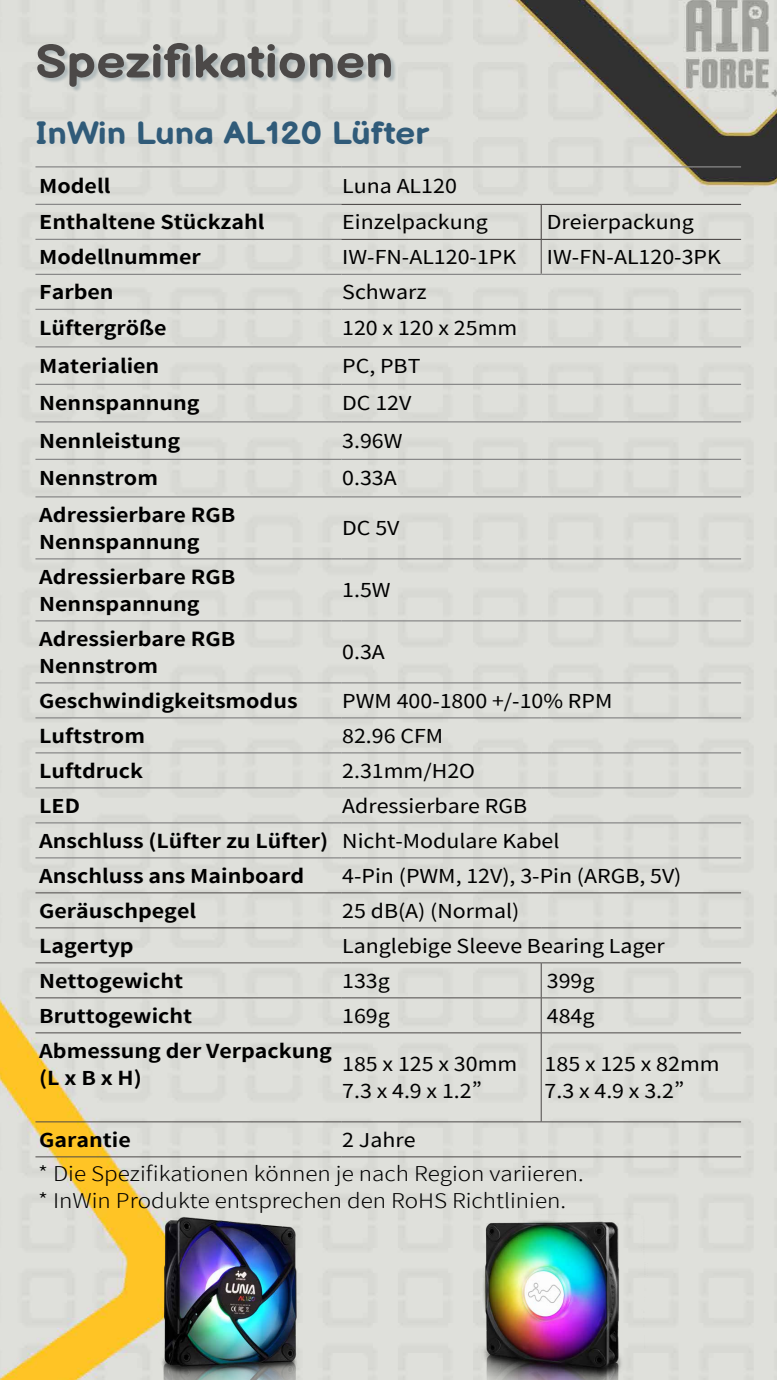
<style>
.page{position:relative;width:777px;height:1380px;background:#fff}
.page>*{position:absolute;margin:0;border:0;box-sizing:border-box;transform-origin:0 0}
.t1{font:700 46.12px "Balsamiq Sans";color:#4c4948;scale:1.11 1}
.t2{font:700 31.5px "Balsamiq Sans";color:#305b79;scale:1.11 1}
.t3{font:300 20.25px/27px "Taipei Sans TC Beta";color:#000;scale:1.11 1}
.t4{font:700 19.12px/27px "Taipei Sans TC Beta";color:#000;scale:1.12 1}
.t5{font:19.12px/27px "Taipei Sans TC Beta";color:#000;scale:1.12 1}
.s1{font-weight:400}
</style>
<div class="page">
<img style="left:0;top:0;width:776px;height:1380px">
<hr style="left:35px;top:166px;width:306px;height:2px;background:#898989">
<hr style="left:341px;top:166px;width:200px;height:2px;background:#898989">
<hr style="left:541px;top:166px;width:199px;height:2px;background:#898989">
<hr style="left:35px;top:204px;width:306px;height:1px;background:#898989">
<hr style="left:35px;top:239px;width:306px;height:1px;background:#898989">
<hr style="left:35px;top:274px;width:306px;height:1px;background:#898989">
<hr style="left:35px;top:309px;width:306px;height:1px;background:#898989">
<hr style="left:341px;top:309px;width:200px;height:1px;background:#898989">
<hr style="left:541px;top:309px;width:199px;height:1px;background:#898989">
<hr style="left:35px;top:346px;width:306px;height:2px;background:#898989">
<hr style="left:341px;top:346px;width:200px;height:2px;background:#898989">
<hr style="left:541px;top:346px;width:199px;height:2px;background:#898989">
<hr style="left:35px;top:384px;width:306px;height:1px;background:#898989">
<hr style="left:341px;top:384px;width:200px;height:1px;background:#898989">
<hr style="left:541px;top:384px;width:199px;height:1px;background:#898989">
<hr style="left:35px;top:421px;width:306px;height:1px;background:#898989">
<hr style="left:341px;top:421px;width:200px;height:1px;background:#898989">
<hr style="left:541px;top:421px;width:199px;height:1px;background:#898989">
<hr style="left:35px;top:459px;width:306px;height:1px;background:#898989">
<hr style="left:341px;top:459px;width:200px;height:1px;background:#898989">
<hr style="left:541px;top:459px;width:199px;height:1px;background:#898989">
<hr style="left:35px;top:496px;width:306px;height:2px;background:#898989">
<hr style="left:341px;top:496px;width:200px;height:2px;background:#898989">
<hr style="left:541px;top:496px;width:199px;height:2px;background:#898989">
<hr style="left:35px;top:558px;width:306px;height:1px;background:#898989">
<hr style="left:341px;top:558px;width:200px;height:1px;background:#898989">
<hr style="left:541px;top:558px;width:199px;height:1px;background:#898989">
<hr style="left:35px;top:620px;width:306px;height:2px;background:#898989">
<hr style="left:341px;top:620px;width:200px;height:2px;background:#898989">
<hr style="left:541px;top:620px;width:199px;height:2px;background:#898989">
<hr style="left:35px;top:682px;width:306px;height:1px;background:#898989">
<hr style="left:341px;top:682px;width:200px;height:1px;background:#898989">
<hr style="left:541px;top:682px;width:199px;height:1px;background:#898989">
<hr style="left:35px;top:717px;width:306px;height:1px;background:#898989">
<hr style="left:341px;top:717px;width:200px;height:1px;background:#898989">
<hr style="left:541px;top:717px;width:199px;height:1px;background:#898989">
<hr style="left:35px;top:752px;width:306px;height:1px;background:#898989">
<hr style="left:341px;top:752px;width:200px;height:1px;background:#898989">
<hr style="left:541px;top:752px;width:199px;height:1px;background:#898989">
<hr style="left:35px;top:787px;width:306px;height:1px;background:#898989">
<hr style="left:341px;top:787px;width:200px;height:1px;background:#898989">
<hr style="left:541px;top:787px;width:199px;height:1px;background:#898989">
<hr style="left:35px;top:822px;width:306px;height:1px;background:#898989">
<hr style="left:341px;top:822px;width:200px;height:1px;background:#898989">
<hr style="left:541px;top:822px;width:199px;height:1px;background:#898989">
<hr style="left:35px;top:857px;width:306px;height:1px;background:#898989">
<hr style="left:341px;top:857px;width:200px;height:1px;background:#898989">
<hr style="left:541px;top:857px;width:199px;height:1px;background:#898989">
<hr style="left:341px;top:204px;width:200px;height:1px;background:#3e3a39">
<hr style="left:341px;top:239px;width:200px;height:1px;background:#3e3a39">
<hr style="left:540px;top:240px;width:1px;height:34px;background:#4c4948">
<hr style="left:341px;top:274px;width:200px;height:1px;background:#898989">
<hr style="left:541px;top:274px;width:199px;height:1px;background:#898989">
<hr style="left:35px;top:893px;width:306px;height:1px;background:#4c4948">
<hr style="left:341px;top:893px;width:200px;height:1px;background:#4c4948">
<hr style="left:541px;top:893px;width:199px;height:1px;background:#4c4948">
<hr style="left:35px;top:928px;width:306px;height:1px;background:#4c4948">
<hr style="left:341px;top:928px;width:200px;height:1px;background:#4c4948">
<hr style="left:541px;top:928px;width:199px;height:1px;background:#4c4948">
<hr style="left:35px;top:963px;width:306px;height:1px;background:#4c4948">
<hr style="left:35px;top:998px;width:306px;height:1px;background:#4c4948">
<hr style="left:35px;top:1033px;width:306px;height:1px;background:#4c4948">
<hr style="left:35px;top:1122px;width:306px;height:1px;background:#4c4948">
<hr style="left:35px;top:1157px;width:306px;height:1px;background:#4c4948">
<hr style="left:341px;top:963px;width:200px;height:1px;background:#4c4948">
<hr style="left:541px;top:963px;width:199px;height:1px;background:#4c4948">
<hr style="left:540px;top:963px;width:1px;height:35px;background:#4c4948">
<hr style="left:341px;top:998px;width:200px;height:1px;background:#4c4948">
<hr style="left:541px;top:998px;width:199px;height:1px;background:#4c4948">
<hr style="left:540px;top:998px;width:1px;height:35px;background:#4c4948">
<hr style="left:341px;top:1033px;width:200px;height:1px;background:#4c4948">
<hr style="left:541px;top:1033px;width:199px;height:1px;background:#4c4948">
<hr style="left:540px;top:1033px;width:1px;height:89px;background:#4c4948">
<hr style="left:341px;top:1122px;width:200px;height:1px;background:#4c4948">
<hr style="left:541px;top:1122px;width:199px;height:1px;background:#4c4948">
<hr style="left:341px;top:1157px;width:200px;height:1px;background:#4c4948">
<hr style="left:541px;top:1157px;width:199px;height:1px;background:#4c4948">
<hr style="left:541px;top:204px;width:199px;height:1px;background:#3e3a39">
<hr style="left:540px;top:205px;width:1px;height:34px;background:#3e3a39">
<hr style="left:541px;top:239px;width:199px;height:1px;background:#3e3a39">
<div style="left:38px;top:44px;width:359px;height:49px;background:#627a86;opacity:.35"></div>
<img style="left:152px;top:1202px;width:242px;height:178px">
<img style="left:435px;top:1201px;width:266px;height:179px">
<h1 class="t1" style="left:35px;top:22px;width:324px">Spezifikationen</h1>
<h2 class="t2" style="left:35px;top:106px;width:356px">InWin Luna AL120 Lüfter</h2>
<p class="t4" style="left:39px;top:173px;width:65px">Modell</p>
<p class="t5" style="left:342px;top:173px;width:104px">Luna AL120</p>
<p class="t4" style="left:39px;top:209px;width:203px">Enthaltene Stückzahl</p>
<p class="t5" style="left:342px;top:209px;width:131px">Einzelpackung</p>
<p class="t5" style="left:546px;top:209px;width:133px">Dreierpackung</p>
<p class="t4" style="left:39px;top:244px;width:146px">Modellnummer</p>
<p class="t5" style="left:342px;top:244px;width:157px">IW-FN-AL120-1PK</p>
<p class="t5" style="left:546px;top:244px;width:157px">IW-FN-AL120-3PK</p>
<p class="t4" style="left:39px;top:279px;width:68px">Farben</p>
<p class="t5" style="left:342px;top:279px;width:77px">Schwarz</p>
<p class="t4" style="left:39px;top:315px;width:115px">Lüftergröße</p>
<p class="t5" style="left:342px;top:315px;width:158px">120 x 120 x 25mm</p>
<p class="t4" style="left:39px;top:353px;width:109px">Materialien</p>
<p class="t5" style="left:342px;top:353px;width:71px">PC, PBT</p>
<p class="t4" style="left:39px;top:390px;width:145px">Nennspannung</p>
<p class="t5" style="left:342px;top:390px;width:63px">DC 12V</p>
<p class="t4" style="left:39px;top:428px;width:127px">Nennleistung</p>
<p class="t5" style="left:342px;top:428px;width:55px">3.96W</p>
<p class="t4" style="left:39px;top:465px;width:107px">Nennstrom</p>
<p class="t5" style="left:342px;top:465px;width:50px">0.33A</p>
<p class="t4" style="left:39px;top:502px;width:176px">Adressierbare RGB<br>Nennspannung</p>
<p class="t5" style="left:342px;top:515px;width:53px">DC 5V</p>
<p class="t4" style="left:39px;top:564px;width:176px">Adressierbare RGB<br>Nennspannung</p>
<p class="t4" style="left:39px;top:626px;width:176px">Adressierbare RGB<br>Nennstrom</p>
<p class="t5" style="left:342px;top:577px;width:45px">1.5W</p>
<p class="t5" style="left:342px;top:639px;width:40px">0.3A</p>
<p class="t4" style="left:39px;top:688px;width:232px">Geschwindigkeitsmodus</p>
<p class="t5" style="left:342px;top:688px;width:243px">PWM 400-1800 +/-10% RPM</p>
<p class="t4" style="left:39px;top:723px;width:96px">Luftstrom</p>
<p class="t5" style="left:342px;top:723px;width:92px">82.96 CFM</p>
<p class="t4" style="left:39px;top:758px;width:94px">Luftdruck</p>
<p class="t5" style="left:342px;top:758px;width:120px">2.31mm/H2O</p>
<p class="t4" style="left:39px;top:793px;width:38px">LED</p>
<p class="t4" style="left:39px;top:789px;width:466px;line-height:35px;text-indent:303px"><span class="s1">Adressierbare RGB<br></span>Anschluss (Lüfter zu Lüfter) <span class="s1">Nicht-Modulare Kabel<br></span>Anschluss ans Mainboard</p>
<p class="t5" style="left:342px;top:863px;width:304px">4-Pin (PWM, 12V), 3-Pin (ARGB, 5V)</p>
<p class="t4" style="left:39px;top:898px;width:141px">Geräuschpegel</p>
<p class="t5" style="left:342px;top:898px;width:160px">25 dB(A) (Normal)</p>
<p class="t4" style="left:39px;top:933px;width:86px">Lagertyp</p>
<p class="t5" style="left:342px;top:933px;width:289px">Langlebige Sleeve Bearing Lager</p>
<p class="t4" style="left:39px;top:968px;width:130px">Nettogewicht</p>
<p class="t5" style="left:342px;top:968px;width:44px">133g</p>
<p class="t5" style="left:546px;top:968px;width:44px">399g</p>
<p class="t4" style="left:39px;top:1003px;width:138px">Bruttogewicht</p>
<p class="t5" style="left:342px;top:1003px;width:44px">169g</p>
<p class="t5" style="left:546px;top:1003px;width:44px">484g</p>
<p class="t4" style="left:39px;top:1038px;width:263px">Abmessung der Verpackung (L x B x H)</p>
<p class="t5" style="left:342px;top:1051px;width:158px">185 x 125 x 30mm<br>7.3 x 4.9 x 1.2”</p>
<p class="t5" style="left:544px;top:1051px;width:158px">185 x 125 x 82mm<br>7.3 x 4.9 x 3.2”</p>
<p class="t4" style="left:39px;top:1127px;width:83px">Garantie</p>
<p class="t5" style="left:342px;top:1127px;width:67px">2 Jahre</p>
<p class="t3" style="left:38px;top:1161px;width:493px">* Die Spezifikationen können je nach Region variieren. * InWin Produkte entsprechen den RoHS Richtlinien.</p>
</div>
